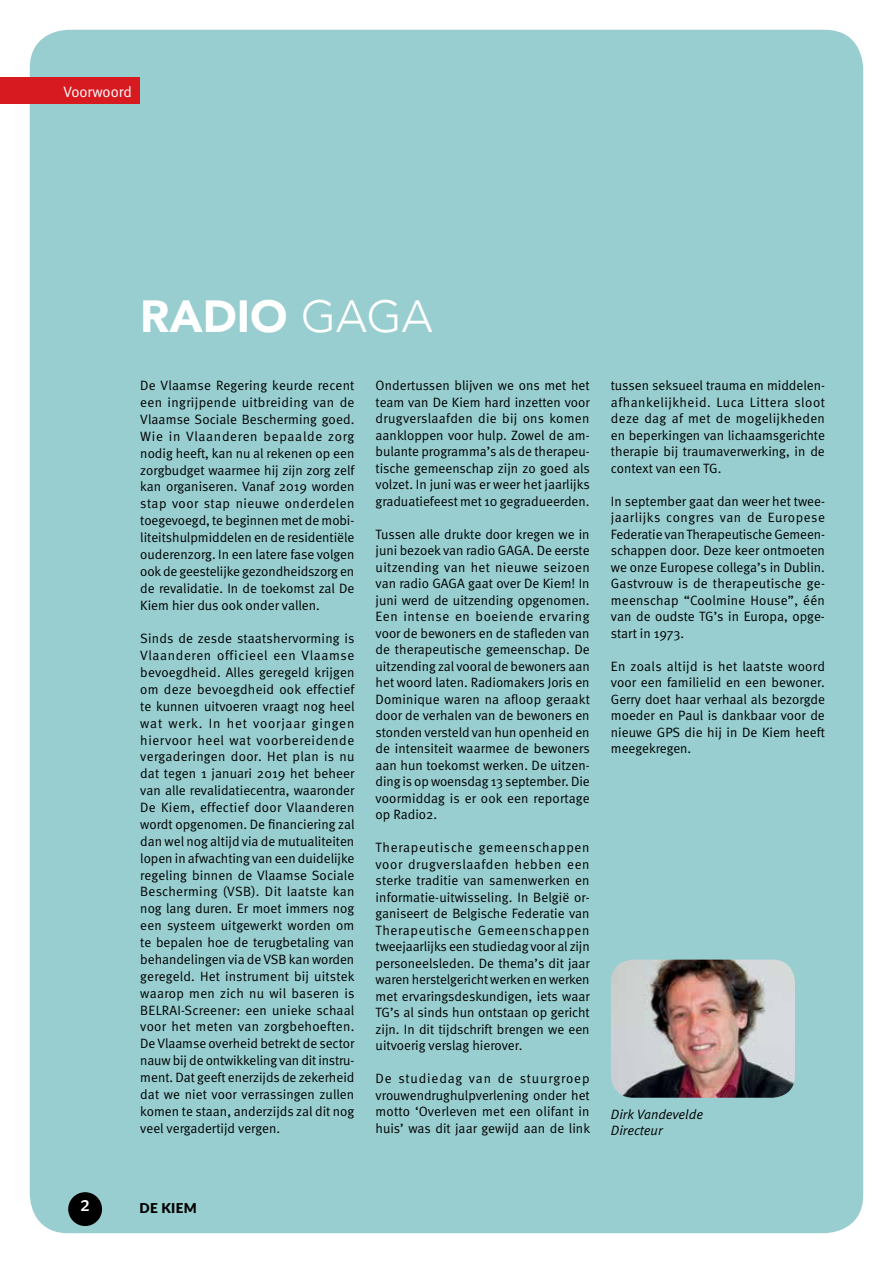
<style>
.page{position:relative;width:893px;height:1263px;background:#fff}
.page>*{position:absolute;margin:0;border:0;box-sizing:border-box;transform-origin:0 0}
.t1{font:900 45px "Avenir";color:#fff}
.t2{font:500 21px "Meta Cond";color:#fff}
.t3{font:15px "Meta Normal";color:#fff}
.t4{font:13.5px/16.5px "Meta Normal";color:#000;text-align:justify}
.t5{font:italic 13.5px/16.5px "Meta Normal";color:#000}
.t6{font:900 13.5px "Lato";letter-spacing:.02em;color:#000}
.s1{font-weight:300}
</style>
<div class="page">
<div style="left:30px;top:30px;width:833px;height:1203px;background:#98ced0;border-radius:38px"></div>
<div style="left:0;top:78px;width:140px;height:26px;background:#d71920"></div>
<img style="left:611px;top:959px;width:184px;height:139px">
<div style="left:68px;top:1192px;width:34px;height:34px;background:#000;border-radius:50%"></div>
<p class="t3" style="left:64px;top:83px;width:70px">Voorwoord</p>
<h1 class="t1" style="left:140px;top:278px;width:294px">RADIO <span class="s1">GAGA</span></h1>
<p class="t4" style="left:140px;top:377px;width:216px">De Vlaamse Regering keurde recent een ingrijpende uitbreiding van de Vlaamse Sociale Bescherming goed.<br>Wie in Vlaanderen bepaalde zorg nodig heeft, kan nu al rekenen op een zorgbudget waarmee hij zijn zorg zelf kan organiseren. Vanaf 2019 worden stap voor stap nieuwe onderdelen toegevoegd, te beginnen met de mobi&shy;liteitshulpmiddelen en de residentiële ouderenzorg. In een latere fase volgen ook de geestelijke gezondheidszorg en de revalidatie. In de toekomst zal De Kiem hier dus ook onder vallen.</p>
<p class="t4" style="left:140px;top:630px;width:216px">Sinds de zesde staatshervorming is Vlaanderen officieel een Vlaamse bevoegdheid. Alles geregeld krijgen om deze bevoegdheid ook effectief te kunnen uitvoeren vraagt nog heel wat werk. In het voorjaar gingen hiervoor heel wat voorbereidende vergaderingen door. Het plan is nu dat tegen 1 januari 2019 het beheer van alle revalidatiecentra, waaronder De Kiem, effectief door Vlaanderen wordt opgenomen. De financiering zal dan wel nog altijd via de mutualiteiten lopen in afwachting van een duidelijke regeling binnen de Vlaamse Sociale Bescherming (VSB). Dit laatste kan nog lang duren. Er moet immers nog een systeem uitgewerkt worden om te bepalen hoe de terugbetaling van behandelingen via de VSB kan worden geregeld. Het instrument bij uitstek waarop men zich nu wil baseren is BELRAI-Screener: een unieke schaal voor het meten van zorgbehoeften.<br>De Vlaamse overheid betrekt de sector nauw bij de ontwikkeling van dit instru&shy;ment. Dat geeft enerzijds de zekerheid dat we niet voor verrassingen zullen komen te staan, anderzijds zal dit nog veel vergadertijd vergen.</p>
<p class="t4" style="left:376px;top:377px;width:216px">Ondertussen blijven we ons met het team van De Kiem hard inzetten voor drugverslaafden die bij ons komen aankloppen voor hulp. Zowel de am&shy;bulante programma’s als de therapeu&shy;tische gemeenschap zijn zo goed als volzet. In juni was er weer het jaarlijks graduatiefeest met 10 gegradueerden.</p>
<p class="t4" style="left:376px;top:525px;width:216px">Tussen alle drukte door kregen we in juni bezoek van radio GAGA. De eerste uitzending van het nieuwe seizoen van radio GAGA gaat over De Kiem! In juni werd de uitzending opgenomen.<br>Een intense en boeiende ervaring voor de bewoners en de stafleden van de therapeutische gemeenschap. De uitzending zal vooral de bewoners aan het woord laten. Radiomakers Joris en Dominique waren na afloop geraakt door de verhalen van de bewoners en stonden versteld van hun openheid en de intensiteit waarmee de bewoners aan hun toekomst werken. De uitzen&shy;ding is op woensdag 13 september. Die voormiddag is er ook een reportage op Radio2.</p>
<p class="t4" style="left:376px;top:839px;width:216px">Therapeutische gemeenschappen voor drugverslaafden hebben een sterke traditie van samenwerken en informatie-uitwisseling. In België or&shy;ganiseert de Belgische Federatie van Therapeutische Gemeenschappen tweejaarlijks een studiedag voor al zijn personeelsleden. De thema’s dit jaar waren herstelgericht werken en werken met ervaringsdeskundigen, iets waar TG’s al sinds hun ontstaan op gericht zijn. In dit tijdschrift brengen we een uitvoerig verslag hierover.</p>
<p class="t4" style="left:376px;top:1070px;width:216px">De studiedag van de stuurgroep vrouwendrughulpverlening onder het motto ‘Overleven met een olifant in huis’ was dit jaar gewijd aan de link</p>
<p class="t4" style="left:611px;top:377px;width:216px">tussen seksueel trauma en middelen&shy;afhankelijkheid. Luca Littera sloot deze dag af met de mogelijkheden en beperkingen van lichaamsgerichte therapie bij traumaverwerking, in de context van een TG.</p>
<p class="t4" style="left:611px;top:492px;width:216px">In september gaat dan weer het twee&shy;jaarlijks congres van de Europese Federatie van Therapeutische Gemeen&shy;schappen door. Deze keer ontmoeten we onze Europese collega’s in Dublin.<br>Gastvrouw is de therapeutische ge&shy;meenschap “Coolmine House”, één van de oudste TG’s in Europa, opge&shy;start in 1973.</p>
<p class="t4" style="left:611px;top:657px;width:216px">En zoals altijd is het laatste woord voor een familielid en een bewoner.<br>Gerry doet haar verhaal als bezorgde moeder en Paul is dankbaar voor de nieuwe GPS die hij in De Kiem heeft meegekregen.</p>
<p class="t5" style="left:611px;top:1106px;width:94px">Dirk Vandevelde<br>Directeur</p>
<h2 class="t2" style="left:80px;top:1192px;width:11px">2</h2>
<p class="t6" style="left:140px;top:1198px;width:59px">DE KIEM</p>
</div>
